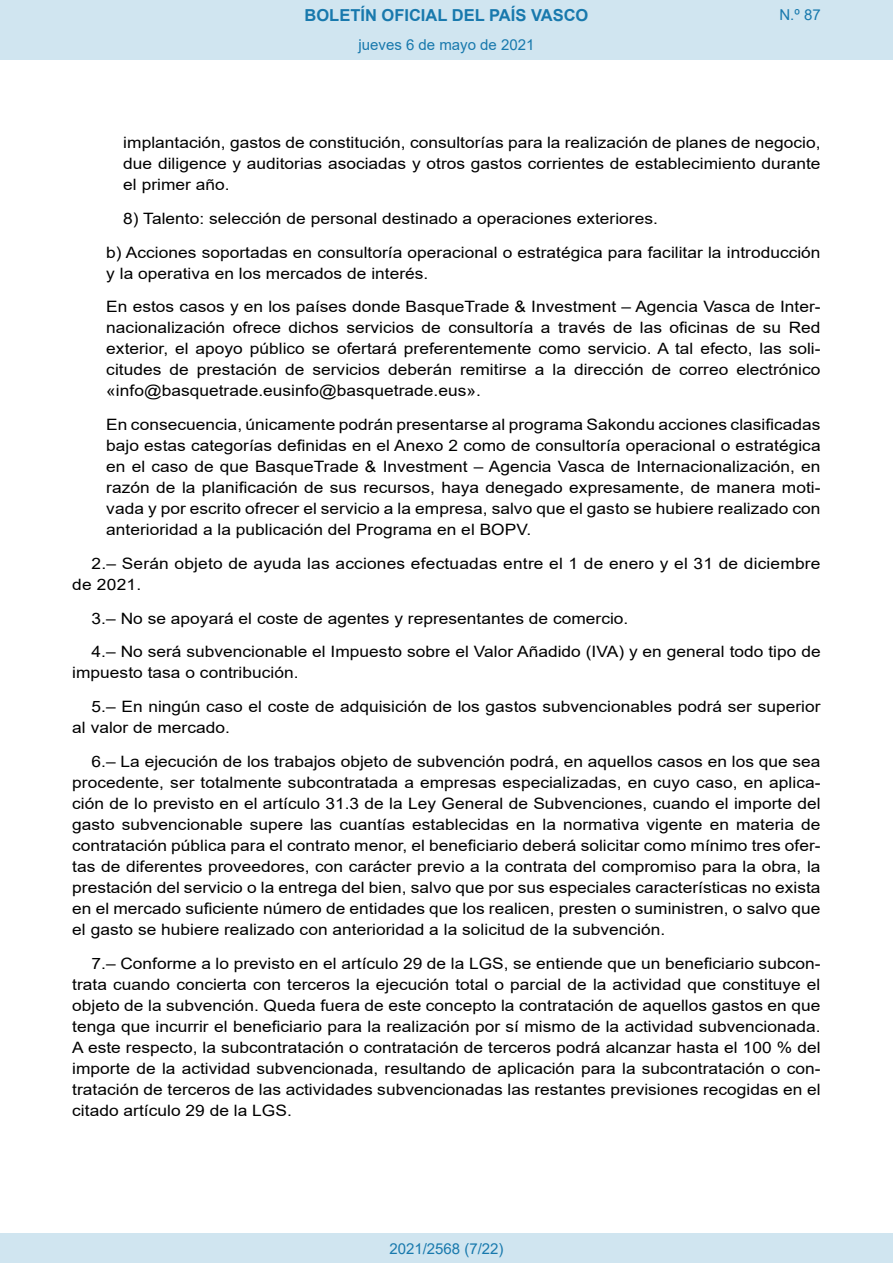
<style>
.page{position:relative;width:893px;height:1263px;background:#fff}
.page>*{position:absolute;margin:0;border:0;box-sizing:border-box;transform-origin:0 0}
.t1{font:700 16.5px "Arial";color:#1879ad}
.BOPVDetalle{font:15.6px/21px "Arial";color:#000;scale:1.11 1}
.BOPVDetalle1{font:15.6px/21px "Arial";color:#000;text-align:justify;scale:1.11 1}
.BOPVDetalle2{font:15.6px/21px "Arial";color:#000;text-align:justify;scale:1.11 1}
.Paginacion_Centro{font:15px "Arial";color:#1879ad}
</style>
<div class="page">
<div style="left:0;top:0;width:893px;height:60px;background:#d0e5f0"></div>
<div style="left:0;top:1233px;width:893px;height:30px;background:#d0e5f0"></div>
<p class="t1" style="left:305px;top:3px;width:285px">BOLETÍN OFICIAL DEL PAÍS VASCO</p>
<p class="Paginacion_Centro" style="left:358px;top:35px;width:177px">jueves 6 de mayo de 2021</p>
<p class="Paginacion_Centro" style="left:779px;top:5px;width:43px">N.º 87</p>
<p class="BOPVDetalle2" style="left:123px;top:132px;width:630px">implantación, gastos de constitución, consultorías para la realización de planes de negocio, due diligence y auditorias asociadas y otros gastos corrientes de establecimiento durante el primer año.</p>
<p class="BOPVDetalle2" style="left:123px;top:208px;width:483px">8) Talento: selección de personal destinado a operaciones exteriores.</p>
<p class="BOPVDetalle1" style="left:106px;top:242px;width:645px">b) Acciones soportadas en consultoría operacional o estratégica para facilitar la introducción y la operativa en los mercados de interés.</p>
<p class="BOPVDetalle1" style="left:106px;top:296px;width:645px">En estos casos y en los países donde BasqueTrade &amp; Investment – Agencia Vasca de Inter&shy;nacionalización ofrece dichos servicios de consultoría a través de las oficinas de su Red exterior, el apoyo público se ofertará preferentemente como servicio. A tal efecto, las soli&shy;citudes de prestación de servicios deberán remitirse a la dirección de correo electrónico «info@basquetrade.eusinfo@basquetrade.eus».</p>
<p class="BOPVDetalle1" style="left:106px;top:414px;width:645px">En consecuencia, únicamente podrán presentarse al programa Sakondu acciones clasificadas bajo estas categorías definidas en el Anexo 2 como de consultoría operacional o estratégica en el caso de que BasqueTrade &amp; Investment – Agencia Vasca de Internacionalización, en razón de la planificación de sus recursos, haya denegado expresamente, de manera moti&shy;vada y por escrito ofrecer el servicio a la empresa, salvo que el gasto se hubiere realizado con anterioridad a la publicación del Programa en el BOPV.</p>
<p class="BOPVDetalle" style="left:72px;top:553px;width:676px;text-indent:19px">2.– Serán objeto de ayuda las acciones efectuadas entre el 1 de enero y el 31 de diciembre de 2021.</p>
<p class="BOPVDetalle" style="left:92px;top:608px;width:485px">3.– No se apoyará el coste de agentes y representantes de comercio.</p>
<p class="BOPVDetalle" style="left:72px;top:641px;width:676px;text-indent:19px">4.– No será subvencionable el Impuesto sobre el Valor Añadido (IVA) y en general todo tipo de impuesto tasa o contribución.</p>
<p class="BOPVDetalle" style="left:72px;top:696px;width:676px;text-indent:19px">5.– En ningún caso el coste de adquisición de los gastos subvencionables podrá ser superior al valor de mercado.</p>
<p class="BOPVDetalle" style="left:72px;top:751px;width:676px;text-align:justify;text-indent:19px">6.– La ejecución de los trabajos objeto de subvención podrá, en aquellos casos en los que sea procedente, ser totalmente subcontratada a empresas especializadas, en cuyo caso, en aplica&shy;ción de lo previsto en el artículo 31.3 de la Ley General de Subvenciones, cuando el importe del gasto subvencionable supere las cuantías establecidas en la normativa vigente en materia de contratación pública para el contrato menor, el beneficiario deberá solicitar como mínimo tres ofer&shy;tas de diferentes proveedores, con carácter previo a la contrata del compromiso para la obra, la prestación del servicio o la entrega del bien, salvo que por sus especiales características no exista en el mercado suficiente número de entidades que los realicen, presten o suministren, o salvo que el gasto se hubiere realizado con anterioridad a la solicitud de la subvención.</p>
<p class="BOPVDetalle" style="left:72px;top:953px;width:676px;text-align:justify;text-indent:19px">7.– Conforme a lo previsto en el artículo 29 de la LGS, se entiende que un beneficiario subcon&shy;trata cuando concierta con terceros la ejecución total o parcial de la actividad que constituye el objeto de la subvención. Queda fuera de este concepto la contratación de aquellos gastos en que tenga que incurrir el beneficiario para la realización por sí mismo de la actividad subvencionada.<br>A este respecto, la subcontratación o contratación de terceros podrá alcanzar hasta el 100 % del importe de la actividad subvencionada, resultando de aplicación para la subcontratación o con&shy;tratación de terceros de las actividades subvencionadas las restantes previsiones recogidas en el citado artículo 29 de la LGS.</p>
<p class="Paginacion_Centro" style="left:389px;top:1238px;width:116px">2021/2568 (7/22)</p>
</div>
